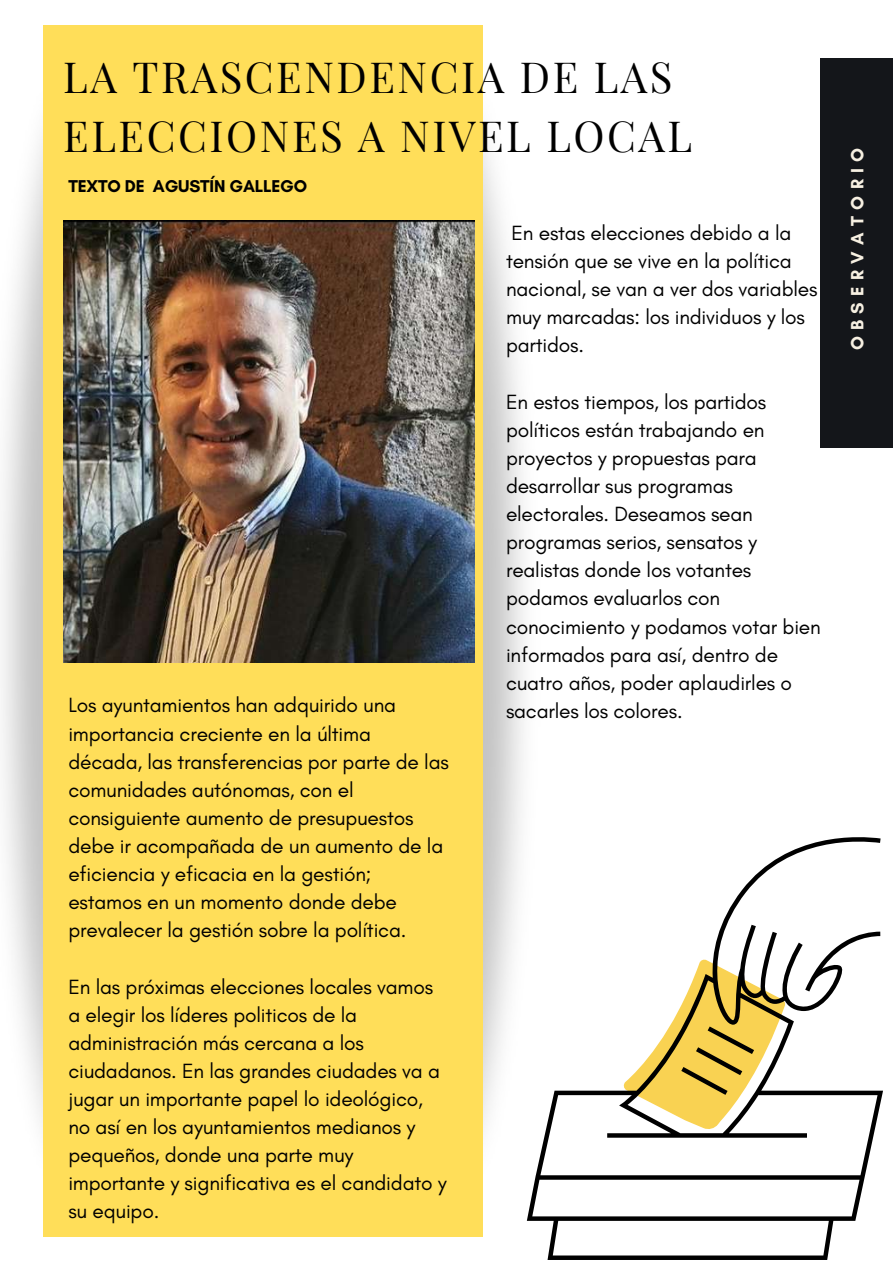
<style>
.page{position:relative;width:893px;height:1264px;background:#fff}
.page>*{position:absolute;margin:0;border:0;box-sizing:border-box;transform-origin:0 0}
.t1{font:42px/58.5px "Playfair Display";letter-spacing:.06em;color:#000}
.t2{font:21px/28px "Glacial Indifference";letter-spacing:-.01em;color:#000}
.t3{font:700 18.15px "Glacial Indifference";letter-spacing:.35em;color:#f7f0e2}
.t4{font:700 17.4px "Glacial Indifference";letter-spacing:-.01em;color:#000}
</style>
<div class="page">
<div style="left:820px;top:59px;width:72px;height:389px;background:#14161a"></div>
<img style="left:2px;top:25px;width:156px;height:1212px">
<img style="left:369px;top:25px;width:229px;height:1235px">
<div style="left:43px;top:26px;width:440px;height:1210px;background:#ffde59"></div>
<img style="left:63px;top:220px;width:412px;height:442px">
<svg style="left:527px;top:831px;width:356px;height:428px"></svg>
<h1 class="t1" style="left:63px;top:46px;width:630px">LA TRASCENDENCIA DE LAS<br>ELECCIONES A NIVEL LOCAL</h1>
<p class="t4" style="left:68px;top:176px;width:240px">TEXTO DE AGUSTÍN GALLEGO</p>
<p class="t2" style="left:68px;top:691px;width:382px">Los ayuntamientos han adquirido una importancia creciente en la última década, las transferencias por parte de las comunidades autónomas, con el consiguiente aumento de presupuestos debe ir acompañada de un aumento de la eficiencia y eficacia en la gestión; estamos en un momento donde debe prevalecer la gestión sobre la política.</p>
<p class="t2" style="left:68px;top:972px;width:380px">En las próximas elecciones locales vamos a elegir los líderes politicos de la administración más cercana a los ciudadanos. En las grandes ciudades va a jugar un importante papel lo ideológico, no así en los ayuntamientos medianos y pequeños, donde una parte muy importante y significativa es el candidato y su equipo.</p>
<p class="t2" style="left:506px;top:218px;width:313px">En estas elecciones debido a la tensión que se vive en la política nacional, se van a ver dos variables muy marcadas: los individuos y los partidos.</p>
<p class="t2" style="left:506px;top:387px;width:316px">En estos tiempos, los partidos políticos están trabajando en proyectos y propuestas para desarrollar sus programas electorales. Deseamos sean programas serios, sensatos y realistas donde los votantes podamos evaluarlos con conocimiento y podamos votar bien informados para así, dentro de cuatro años, poder aplaudirles o sacarles los colores.</p>
<p class="t3" style="left:846px;top:350px;width:204px;rotate:-90deg">OBSERVATORIO</p>
</div>
